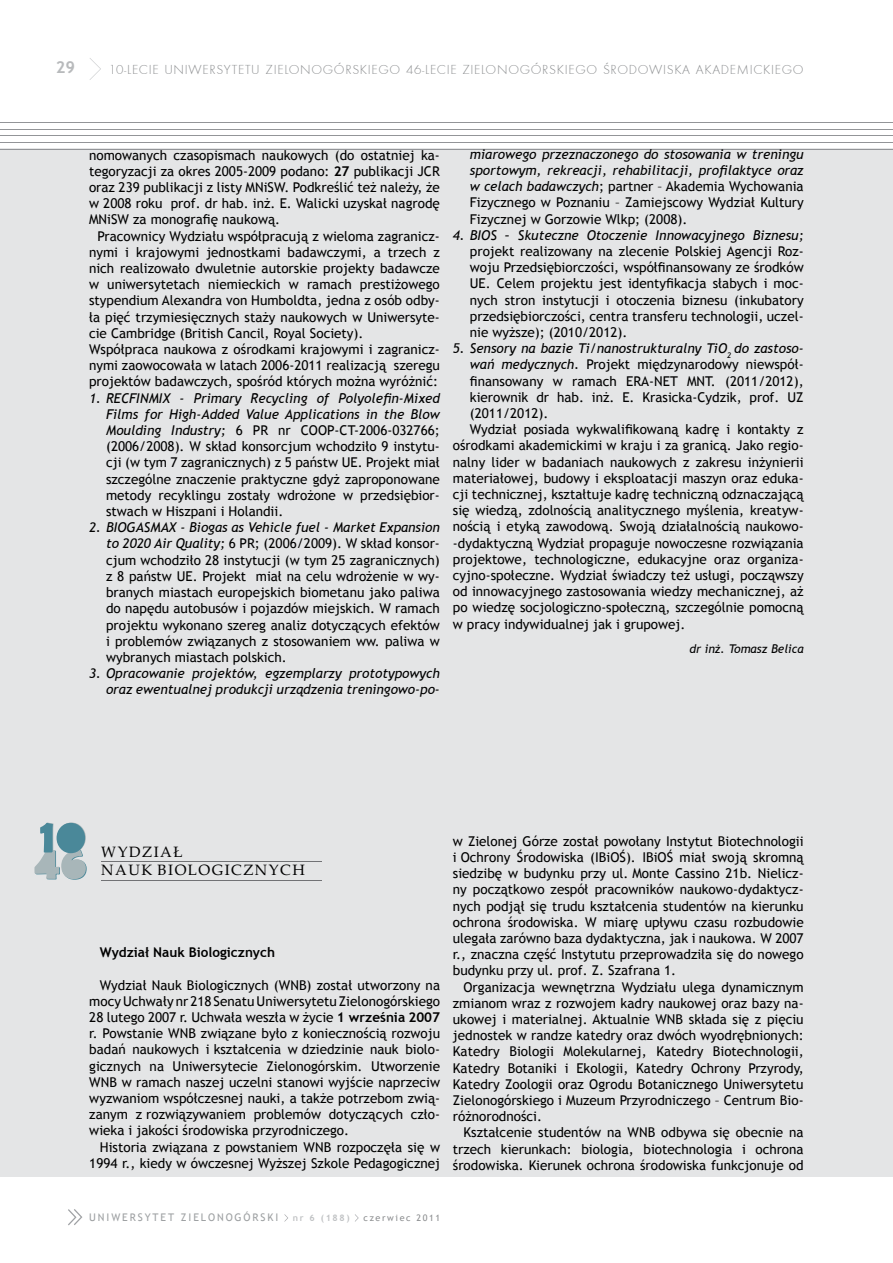
<style>
.page{position:relative;width:893px;height:1263px;background:#fff}
.page>*{position:absolute;margin:0;border:0;box-sizing:border-box;transform-origin:0 0}
.t1{font:700 16.5px "Trebuchet MS";color:#b8babc}
.t2{font:15px/18px "Palatino Linotype";letter-spacing:.1em;color:#000}
.t3{font:13.5px/16.2px "Trebuchet MS";color:#000;text-align:justify}
.t4{font:italic 13.5px/16.2px "Trebuchet MS";color:#000;text-align:right}
.t5{font:13.5px "Futura TEE Ligh";letter-spacing:.05em;color:#8a8c8e}
.t6{font:700 13.5px "Trebuchet MS";color:#000}
.t7{font:italic 12px "Trebuchet MS";color:#000}
.t8{font:10.5px "Trebuchet MS";letter-spacing:.18em;color:#9da0a2}
.t9{font:9px "Trebuchet MS";letter-spacing:.18em;color:#8a8c8e}
.t10{font:700 9px "Trebuchet MS";color:#c0c2c4}
.s1{font-weight:700}
.s2{font-style:italic}
.s3{font-style:normal}
</style>
<div class="page">
<svg style="left:90px;top:58px;width:11px;height:22px"></svg>
<svg style="left:68px;top:1209px;width:14px;height:16px"></svg>
<svg style="left:355px;top:1214px;width:4px;height:8px"></svg>
<div style="left:0;top:149px;width:893px;height:1028px;background:#e4e5e6"></div>
<hr style="left:0;top:122px;width:893px;height:1px;background:#939598">
<hr style="left:0;top:129px;width:893px;height:1px;background:#939598">
<hr style="left:0;top:136px;width:893px;height:1px;background:#939598">
<hr style="left:0;top:143px;width:893px;height:1px;background:#939598">
<hr style="left:0;top:149px;width:893px;height:1px;background:#939598">
<hr style="left:101px;top:880px;width:220px;height:1px;background:#717275">
<hr style="left:101px;top:861px;width:220px;height:1px;background:#717275">
<svg style="left:34px;top:822px;width:53px;height:58px"></svg>
<p class="t1" style="left:56px;top:57px;width:21px">29</p>
<p class="t5" style="left:109px;top:61px;width:696px">10-LECIE UNIWERSYTETU ZIELONOGÓRSKIEGO 46-LECIE ZIELONOGÓRSKIEGO ŒRODOWISKA AKADEMICKIEGO</p>
<p class="t3" style="left:89px;top:147px;width:352px">nomowanych czasopismach naukowych (do ostatniej ka&shy;tegoryzacji za okres 2005-2009 podano: <span class="s1">27</span> publikacji JCR oraz 239 publikacji z listy MNiSW. Podkreślić też należy, że w 2008 roku prof. dr hab. inż. E. Walicki uzyskał nagrodę MNiSW za monografię naukową.</p>
<p class="t3" style="left:89px;top:228px;width:352px;text-align:left;text-indent:9px">Pracownicy Wydziału współpracują z wieloma zagranicz&shy;nymi i krajowymi jednostkami badawczymi, a trzech z nich realizowało dwuletnie autorskie projekty badawcze w uniwersytetach niemieckich w ramach prestiżowego stypendium Alexandra von Humboldta, jedna z osób odby&shy;ła pięć trzymiesięcznych staży naukowych w Uniwersyte&shy;cie Cambridge (British Cancil, Royal Society).<br>Współpraca naukowa z ośrodkami krajowymi i zagranicz&shy;nymi zaowocowała w latach 2006-2011 realizacją szeregu projektów badawczych, spośród których można wyróżnić:</p>
<p class="t3" style="left:106px;top:390px;width:335px;text-indent:-17px"><span class="s2">1. RECFINMIX - Primary Recycling of Polyolefin-Mixed Films for High-Added Value Applications in the Blow Moulding Industry;</span> 6 PR nr COOP-CT-2006-032766; (2006/2008). W skład konsorcjum wchodziło 9 instytu&shy;cji (w tym 7 zagranicznych) z 5 państw UE. Projekt miał szczególne znaczenie praktyczne gdyż zaproponowane metody recyklingu zostały wdrożone w przedsiębior&shy;stwach w Hiszpani i Holandii.</p>
<p class="t3" style="left:106px;top:520px;width:335px;text-indent:-17px"><span class="s2">2. BIOGASMAX - Biogas as Vehicle fuel - Market Expansion to 2020 Air Quality;</span> 6 PR; (2006/2009). W skład konsor&shy;cjum wchodziło 28 instytucji (w tym 25 zagranicznych) z 8 państw UE. Projekt miał na celu wdrożenie w wy&shy;branych miastach europejskich biometanu jako paliwa do napędu autobusów i pojazdów miejskich. W ramach projektu wykonano szereg analiz dotyczących efektów i problemów związanych z stosowaniem ww. paliwa w wybranych miastach polskich.</p>
<p class="t4" style="left:89px;top:665px;width:352px">3. Opracowanie projektów, egzemplarzy prototypowych oraz ewentualnej produkcji urządzenia treningowo-po-</p>
<p class="t4" style="left:470px;top:146px;width:335px;text-align:justify">miarowego przeznaczonego do stosowania w treningu sportowym, rekreacji, rehabilitacji, profilaktyce oraz w celach badawczych<span class="s3">; partner – Akademia Wychowania Fizycznego w Poznaniu – Zamiejscowy Wydział Kultury Fizycznej w Gorzowie Wlkp; (2008).</span></p>
<p class="t4" style="left:453px;top:227px;width:352px">4. BIOS – Skuteczne Otoczenie Innowacyjnego Biznesu;</p>
<p class="t3" style="left:470px;top:243px;width:335px">projekt realizowany na zlecenie Polskiej Agencji Roz&shy;woju Przedsiębiorczości, współfinansowany ze środków UE. Celem projektu jest identyfikacja słabych i moc&shy;nych stron instytucji i otoczenia biznesu (inkubatory przedsiębiorczości, centra transferu technologii, uczel&shy;nie wyższe); (2010/2012).</p>
<p class="t4" style="left:453px;top:340px;width:352px">5. Sensory na bazie Ti/nanostrukturalny TiO<sub>2</sub> do zastoso-</p>
<p class="t3" style="left:470px;top:357px;width:335px"><span class="s2">wań medycznych.</span> Projekt międzynarodowy niewspół-</p>
<p class="t3" style="left:470px;top:373px;width:335px">finansowany w ramach ERA-NET MNT. (2011/2012),</p>
<p class="t3" style="left:470px;top:389px;width:335px">kierownik dr hab. inż. E. Krasicka-Cydzik, prof. UZ</p>
<p class="t3" style="left:470px;top:405px;width:80px">(2011/2012).</p>
<p class="t3" style="left:470px;top:421px;width:335px">Wydział posiada wykwalifikowaną kadrę i kontakty z</p>
<p class="t3" style="left:453px;top:438px;width:352px">ośrodkami akademickimi w kraju i za granicą. Jako regio-</p>
<p class="t3" style="left:453px;top:454px;width:352px">nalny lider w badaniach naukowych z zakresu inżynierii</p>
<p class="t3" style="left:453px;top:470px;width:352px">materiałowej, budowy i eksploatacji maszyn oraz eduka-</p>
<p class="t3" style="left:453px;top:486px;width:352px">cji technicznej, kształtuje kadrę techniczną odznaczającą</p>
<p class="t3" style="left:453px;top:502px;width:352px">się wiedzą, zdolnością analitycznego myślenia, kreatyw-</p>
<p class="t3" style="left:453px;top:519px;width:352px">nością i etyką zawodową. Swoją działalnością naukowo-</p>
<p class="t3" style="left:453px;top:535px;width:352px">-dydaktyczną Wydział propaguje nowoczesne rozwiązania</p>
<p class="t3" style="left:453px;top:551px;width:352px">projektowe, technologiczne, edukacyjne oraz organiza-</p>
<p class="t3" style="left:453px;top:567px;width:352px">cyjno-społeczne. Wydział świadczy też usługi, począwszy</p>
<p class="t3" style="left:453px;top:583px;width:352px">od innowacyjnego zastosowania wiedzy mechanicznej, aż</p>
<p class="t3" style="left:453px;top:600px;width:352px">po wiedzę socjologiczno-społeczną, szczególnie pomocną</p>
<p class="t3" style="left:453px;top:616px;width:234px">w pracy indywidualnej jak i grupowej.</p>
<p class="t7" style="left:689px;top:642px;width:116px">dr inż. Tomasz Belica</p>
<p class="t2" style="left:101px;top:842px;width:205px">WYDZIAŁ<br>NAUK BIOLOGICZNYCH</p>
<p class="t6" style="left:100px;top:944px;width:177px">Wydział Nauk Biologicznych</p>
<p class="t3" style="left:89px;top:977px;width:352px;text-indent:11px">Wydział Nauk Biologicznych (WNB) został utworzony na mocy Uchwały nr 218 Senatu Uniwersytetu Zielonogórskiego 28 lutego 2007 r. Uchwała weszła w życie <span class="s1">1 września 2007 </span>r. Powstanie WNB związane było z koniecznością rozwoju badań naukowych i kształcenia w dziedzinie nauk biolo&shy;gicznych na Uniwersytecie Zielonogórskim. Utworzenie WNB w ramach naszej uczelni stanowi wyjście naprzeciw wyzwaniom współczesnej nauki, a także potrzebom zwią&shy;zanym z rozwiązywaniem problemów dotyczących czło&shy;wieka i jakości środowiska przyrodniczego.</p>
<p class="t3" style="left:89px;top:1139px;width:352px;text-align:right">Historia związana z powstaniem WNB rozpoczęła się w<br>1994 r., kiedy w ówczesnej Wyższej Szkole Pedagogicznej</p>
<p class="t3" style="left:453px;top:833px;width:352px">w Zielonej Górze został powołany Instytut Biotechnologii i Ochrony Środowiska (IBiOŚ). IBiOŚ miał swoją skromną siedzibę w budynku przy ul. Monte Cassino 21b. Nielicz&shy;ny początkowo zespół pracowników naukowo-dydaktycz&shy;nych podjął się trudu kształcenia studentów na kierunku ochrona środowiska. W miarę upływu czasu rozbudowie ulegała zarówno baza dydaktyczna, jak i naukowa. W 2007 r., znaczna część Instytutu przeprowadziła się do nowego budynku przy ul. prof. Z. Szafrana 1.</p>
<p class="t3" style="left:453px;top:979px;width:352px;text-indent:11px">Organizacja wewnętrzna Wydziału ulega dynamicznym zmianom wraz z rozwojem kadry naukowej oraz bazy na&shy;ukowej i materialnej. Aktualnie WNB składa się z pięciu jednostek w randze katedry oraz dwóch wyodrębnionych:<br>Katedry Biologii Molekularnej, Katedry Biotechnologii, Katedry Botaniki i Ekologii, Katedry Ochrony Przyrody, Katedry Zoologii oraz Ogrodu Botanicznego Uniwersytetu Zielonogórskiego i Muzeum Przyrodniczego – Centrum Bio&shy;różnorodności.</p>
<p class="t3" style="left:453px;top:1125px;width:352px;text-indent:11px">Kształcenie studentów na WNB odbywa się obecnie na trzech kierunkach: biologia, biotechnologia i ochrona środowiska. Kierunek ochrona środowiska funkcjonuje od</p>
<p class="t8" style="left:89px;top:1211px;width:191px">UNIWERSYTET ZIELONOGÓRSKI</p>
<p class="t10" style="left:293px;top:1212px;width:58px">nr 6 (188)</p>
<p class="t9" style="left:364px;top:1212px;width:78px">czerwiec 2011</p>
</div>
